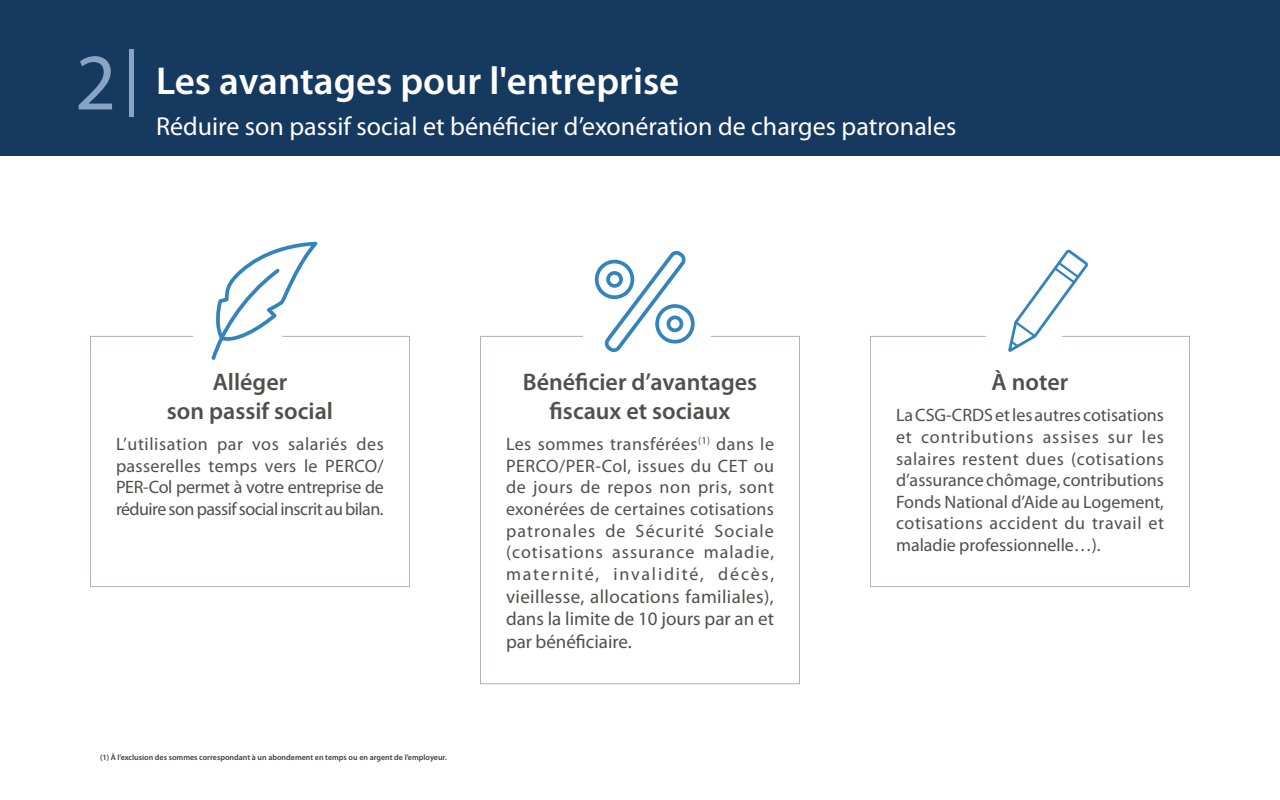
<style>
.page{position:relative;width:1280px;height:800px;background:#fff}
.page>*{position:absolute;margin:0;border:0;box-sizing:border-box;transform-origin:0 0}
.t1{font:80.6px "Myriad Pro";color:#89a3c5}
.t2{font:600 39px "Myriad Pro";color:#fff}
.t3{font:26px "Myriad Pro";color:#fff}
.t4{font:600 24px/28.8px "Myriad Pro";color:#3c3c3b;text-align:center}
.t5{font:19px/22.8px "Myriad Pro";color:#3c3c3b;text-align:justify}
.t6{font:18px/21.6px "Myriad Pro";letter-spacing:.01em;color:#3c3c3b;text-align:justify}
.t7{font:600 8px "Myriad Pro";color:#3c3c3b}
</style>
<div class="page">
<div style="left:480px;top:336px;width:320px;height:348px;border:1px solid #b5a4a8"></div>
<div style="left:583px;top:319px;width:128px;height:30px;background:#fff"></div>
<svg style="left:595px;top:251px;width:100px;height:101px"></svg>
<div style="left:90px;top:336px;width:320px;height:251px;border:1px solid #b5a4a8"></div>
<div style="left:194px;top:319px;width:88px;height:30px;background:#fff"></div>
<svg style="left:211px;top:241px;width:113px;height:119px"></svg>
<div style="left:870px;top:336px;width:320px;height:251px;border:1px solid #b5a4a8"></div>
<div style="left:986px;top:319px;width:76px;height:30px;background:#fff"></div>
<svg style="left:1008px;top:250px;width:80px;height:102px"></svg>
<div style="left:0;top:0;width:1280px;height:156px;background:#163960"></div>
<div style="left:129px;top:49px;width:5px;height:68px;background:#89a3c5"></div>
<h1 class="t1" style="left:75px;top:33px;width:43px">2</h1>
<h2 class="t2" style="left:156px;top:59px;width:525px">Les avantages pour l'entreprise</h2>
<h3 class="t3" style="left:156px;top:110px;width:802px">Réduire son passif social et bénéficier d’exonération de charges patronales</h3>
<h3 class="t4" style="left:167px;top:368px;width:168px">Alléger<br>son passif social</h3>
<p class="t6" style="left:116px;top:433px;width:269px">L’utilisation par vos salariés des passerelles temps vers le PERCO/ PER-Col permet à votre entreprise de réduire son passif social inscrit au bilan.</p>
<p class="t7" style="left:100px;top:753px;width:348px">(1) À l’exclusion des sommes correspondant à un abondement en temps ou en argent de l’employeur.</p>
<h3 class="t4" style="left:523px;top:368px;width:236px">Bénéficier d’avantages fiscaux et sociaux</h3>
<p class="t6" style="left:506px;top:433px;width:270px">Les sommes transférées<sup>(1)</sup> dans le PERCO/PER-Col, issues du CET ou de jours de repos non pris, sont exonérées de certaines cotisations patronales de Sécurité Sociale (cotisations assurance maladie, maternité, invalidité, décès,</p>
<p class="t5" style="left:506px;top:585px;width:270px">vieillesse, allocations familiales), dans la limite de 10 jours par an et par bénéficiaire.</p>
<h3 class="t4" style="left:992px;top:368px;width:78px">À noter</h3>
<p class="t6" style="left:896px;top:404px;width:270px">La CSG-CRDS et les autres cotisations et contributions assises sur les salaires restent dues (cotisations d’assurance chômage, contributions Fonds National d’Aide au Logement, cotisations accident du travail et maladie professionnelle…).</p>
</div>
